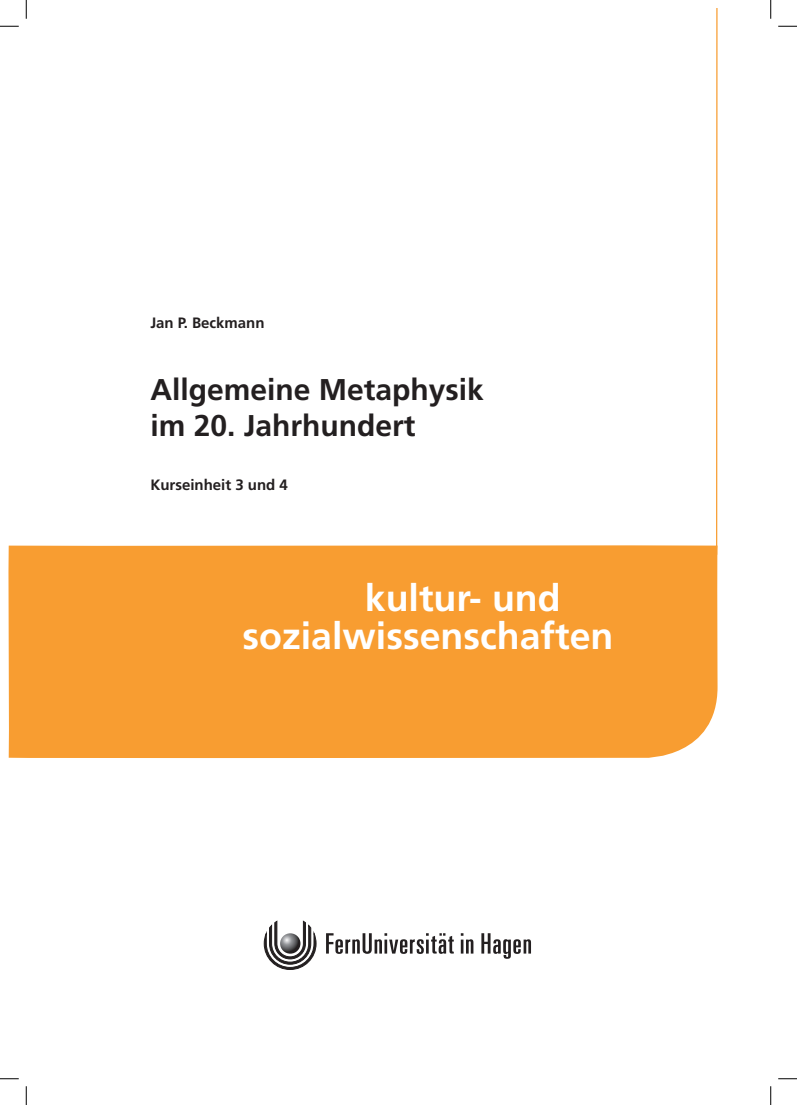
<style>
.page{position:relative;width:797px;height:1105px;background:#fff}
.page>*{position:absolute;margin:0;border:0;box-sizing:border-box;transform-origin:0 0}
.t1{font:700 37.5px "Frutiger";color:#fff}
.t2{font:700 37.5px "Frutiger LT Com";color:#fff}
.t3{font:700 30px/36px "Frutiger LT Com";color:#231f20}
.t4{font:700 15px "Frutiger LT Com";color:#231f20}
</style>
<div class="page">
<div style="left:9px;top:545px;width:709px;height:213px;background:#f89d31"></div>
<hr style="left:716px;top:9px;width:1px;height:546px;background:#f89d31">
<svg style="left:326px;top:933px;width:205px;height:26px"></svg>
<svg style="left:264px;top:921px;width:52px;height:49px"></svg>
<svg style="left:280px;top:933px;width:20px;height:21px"></svg>
<svg style="left:0;top:25px;width:19px;height:2px"></svg>
<svg style="left:778px;top:25px;width:19px;height:2px"></svg>
<svg style="left:0;top:1078px;width:19px;height:1px"></svg>
<svg style="left:778px;top:1078px;width:19px;height:1px"></svg>
<svg style="left:25px;top:0;width:2px;height:19px"></svg>
<svg style="left:25px;top:1086px;width:2px;height:19px"></svg>
<svg style="left:770px;top:0;width:1px;height:19px"></svg>
<svg style="left:770px;top:1086px;width:1px;height:19px"></svg>
<p class="t4" style="left:150px;top:314px;width:116px">Jan P. Beckmann</p>
<p class="t3" style="left:150px;top:372px;width:335px">Allgemeine Metaphysik im 20. Jahrhundert</p>
<p class="t4" style="left:150px;top:476px;width:139px">Kurseinheit 3 und 4</p>
<p class="t2" style="left:365px;top:576px;width:197px">kultur- und</p>
<p class="t1" style="left:242px;top:614px;width:372px">sozialwissenschaften</p>
</div>
